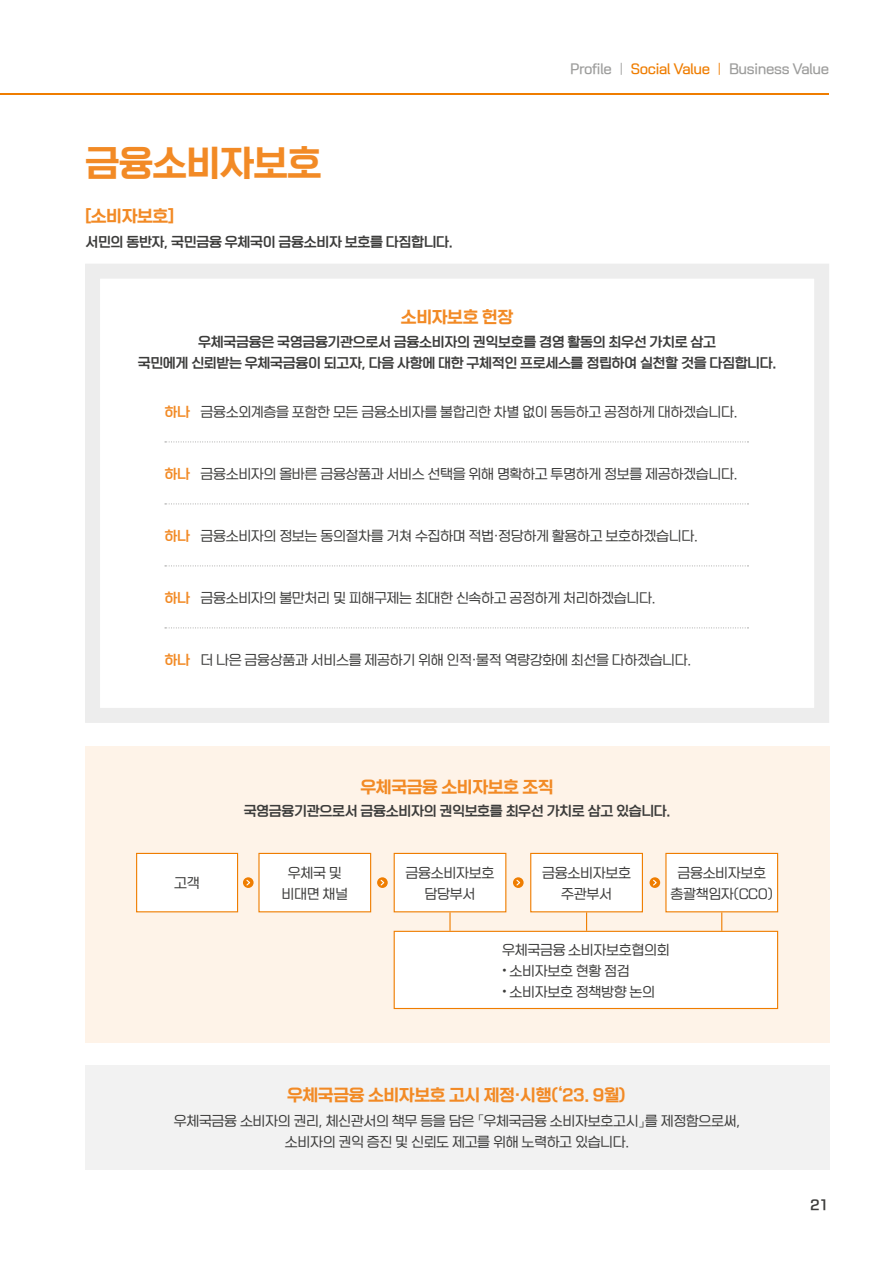
<style>
.page{position:relative;width:893px;height:1263px;background:#fff}
.page>*{position:absolute;margin:0;border:0;box-sizing:border-box;transform-origin:0 0}
.t1{font:36px "Rix Rak Sans PB";letter-spacing:-.025em;color:#f28a25}
.t2{font:16.5px "Rix Rak Sans PB";letter-spacing:-.025em;color:#f28a25}
.t3{font:13.5px "Rix Rak Sans PR";letter-spacing:-.025em;color:#3c3c3b}
.t4{font:13.5px "Rix Rak Sans PSB";letter-spacing:-.025em;color:#3c3c3b}
.t5{font:13.5px "Rix Rak Sans PM";letter-spacing:-.025em;color:#9d9d9c}
.t6{font:13.5px "Rix Rak Sans PSB";letter-spacing:-.025em;color:#f28a25}
.s1{font-family:"Rix Rak Sans PL"}
.s2{color:#ef7d00}
.s3{font-family:"Rix Rak Sans PL";color:#ef7d00}
.s4{font-family:"Helvetica"}
</style>
<div class="page">
<hr style="left:0;top:94px;width:829px;height:1px;background:#ef7d00">
<div style="left:85px;top:1064px;width:744px;height:105px;background:#f2f2f2"></div>
<div style="left:85px;top:746px;width:744px;height:297px;background:#fef3e8"></div>
<div style="left:85px;top:264px;width:744px;height:459px;background:#fff;border:15px solid #ededed"></div>
<svg style="left:165px;top:442px;width:583px;height:1px"></svg>
<svg style="left:165px;top:503px;width:583px;height:1px"></svg>
<svg style="left:165px;top:565px;width:583px;height:1px"></svg>
<svg style="left:165px;top:627px;width:583px;height:1px"></svg>
<div style="left:394px;top:931px;width:384px;height:78px;background:#fff;border:1px solid #ef7d00"></div>
<div style="left:258px;top:853px;width:113px;height:59px;background:#fff;border:1px solid #ef7d00"></div>
<div style="left:530px;top:853px;width:113px;height:59px;background:#fff;border:1px solid #ef7d00"></div>
<div style="left:394px;top:853px;width:112px;height:59px;background:#fff;border:1px solid #ef7d00"></div>
<div style="left:665px;top:853px;width:113px;height:59px;background:#fff;border:1px solid #ef7d00"></div>
<svg style="left:449px;top:912px;width:2px;height:19px"></svg>
<svg style="left:586px;top:912px;width:1px;height:19px"></svg>
<svg style="left:721px;top:912px;width:1px;height:19px"></svg>
<div style="left:136px;top:853px;width:102px;height:59px;background:#fff;border:1px solid #ef7d00"></div>
<svg style="left:243px;top:877px;width:11px;height:11px"></svg>
<svg style="left:245px;top:879px;width:6px;height:7px"></svg>
<svg style="left:377px;top:877px;width:11px;height:11px"></svg>
<svg style="left:379px;top:879px;width:6px;height:7px"></svg>
<svg style="left:513px;top:877px;width:11px;height:11px"></svg>
<svg style="left:515px;top:879px;width:6px;height:7px"></svg>
<div style="left:650px;top:877px;width:10px;height:11px;background:#ef7d00;border-radius:50%"></div>
<svg style="left:653px;top:879px;width:4px;height:7px"></svg>
<p class="t1" style="left:85px;top:140px;width:238px">금융소비자보호</p>
<p class="t2" style="left:85px;top:205px;width:91px">[소비자보호]</p>
<p class="t4" style="left:85px;top:233px;width:369px">서민의 동반자, 국민금융 우체국이 금융소비자 보호를 다짐합니다.</p>
<p class="t5" style="left:570px;top:60px;width:261px">Profile <span class="s1">ㅣ</span> <span class="s2">Social Value</span> <span class="s3">ㅣ</span> Business Value</p>
<p class="t2" style="left:401px;top:306px;width:114px">소비자보호 헌장</p>
<p class="t4" style="left:198px;top:333px;width:519px">우체국금융은 국영금융기관으로서 금융소비자의 권익보호를 경영 활동의 최우선 가치로 삼고</p>
<p class="t4" style="left:138px;top:354px;width:640px">국민에게 신뢰받는 우체국금융이 되고자, 다음 사항에 대한 구체적인 프로세스를 정립하여 실천할 것을 다짐합니다.</p>
<p class="t6" style="left:164px;top:403px;width:27px">하나</p>
<p class="t3" style="left:200px;top:403px;width:538px">금융소외계층을 포함한 모든 금융소비자를 불합리한 차별 없이 동등하고 공정하게 대하겠습니다.</p>
<p class="t6" style="left:164px;top:465px;width:27px">하나</p>
<p class="t3" style="left:200px;top:465px;width:538px">금융소비자의 올바른 금융상품과 서비스 선택을 위해 명확하고 투명하게 정보를 제공하겠습니다.</p>
<p class="t6" style="left:164px;top:527px;width:27px">하나</p>
<p class="t3" style="left:200px;top:527px;width:499px">금융소비자의 정보는 동의절차를 거쳐 수집하며 적법·정당하게 활용하고 보호하겠습니다.</p>
<p class="t6" style="left:164px;top:589px;width:27px">하나</p>
<p class="t3" style="left:200px;top:589px;width:456px">금융소비자의 불만처리 및 피해구제는 최대한 신속하고 공정하게 처리하겠습니다.</p>
<p class="t6" style="left:164px;top:651px;width:27px">하나</p>
<p class="t3" style="left:200px;top:651px;width:492px">더 나은 금융상품과 서비스를 제공하기 위해 인적·물적 역량강화에 최선을 다하겠습니다.</p>
<p class="t3" style="left:174px;top:875px;width:27px">고객</p>
<p class="t2" style="left:360px;top:776px;width:195px">우체국금융 소비자보호 조직</p>
<p class="t4" style="left:244px;top:801px;width:428px">국영금융기관으로서 금융소비자의 권익보호를 최우선 가치로 삼고 있습니다.</p>
<p class="t3" style="left:288px;top:864px;width:55px">우체국 및</p>
<p class="t3" style="left:281px;top:885px;width:68px">비대면 채널</p>
<p class="t3" style="left:406px;top:864px;width:90px">금융소비자보호</p>
<p class="t3" style="left:425px;top:885px;width:52px">담당부서</p>
<p class="t3" style="left:542px;top:864px;width:90px">금융소비자보호</p>
<p class="t3" style="left:561px;top:885px;width:52px">주관부서</p>
<p class="t3" style="left:677px;top:864px;width:90px">금융소비자보호</p>
<p class="t3" style="left:670px;top:885px;width:104px">총괄책임자(CCO)</p>
<p class="t3" style="left:502px;top:941px;width:169px">우체국금융 소비자보호협의회</p>
<p class="t3" style="left:502px;top:962px;width:129px"><span class="s4">•</span> 소비자보호 현황 점검</p>
<p class="t3" style="left:502px;top:983px;width:154px"><span class="s4">•</span> 소비자보호 정책방향 논의</p>
<p class="t2" style="left:287px;top:1084px;width:340px">우체국금융 소비자보호 고시 제정·시행(‘23. 9월)</p>
<p class="t3" style="left:174px;top:1112px;width:568px">우체국금융 소비자의 권리, 체신관서의 책무 등을 담은 「우체국금융 소비자보호고시」를 제정함으로써,</p>
<p class="t3" style="left:285px;top:1133px;width:346px">소비자의 권익 증진 및 신뢰도 제고를 위해 노력하고 있습니다.</p>
<p class="t4" style="left:810px;top:1196px;width:21px">21</p>
</div>
